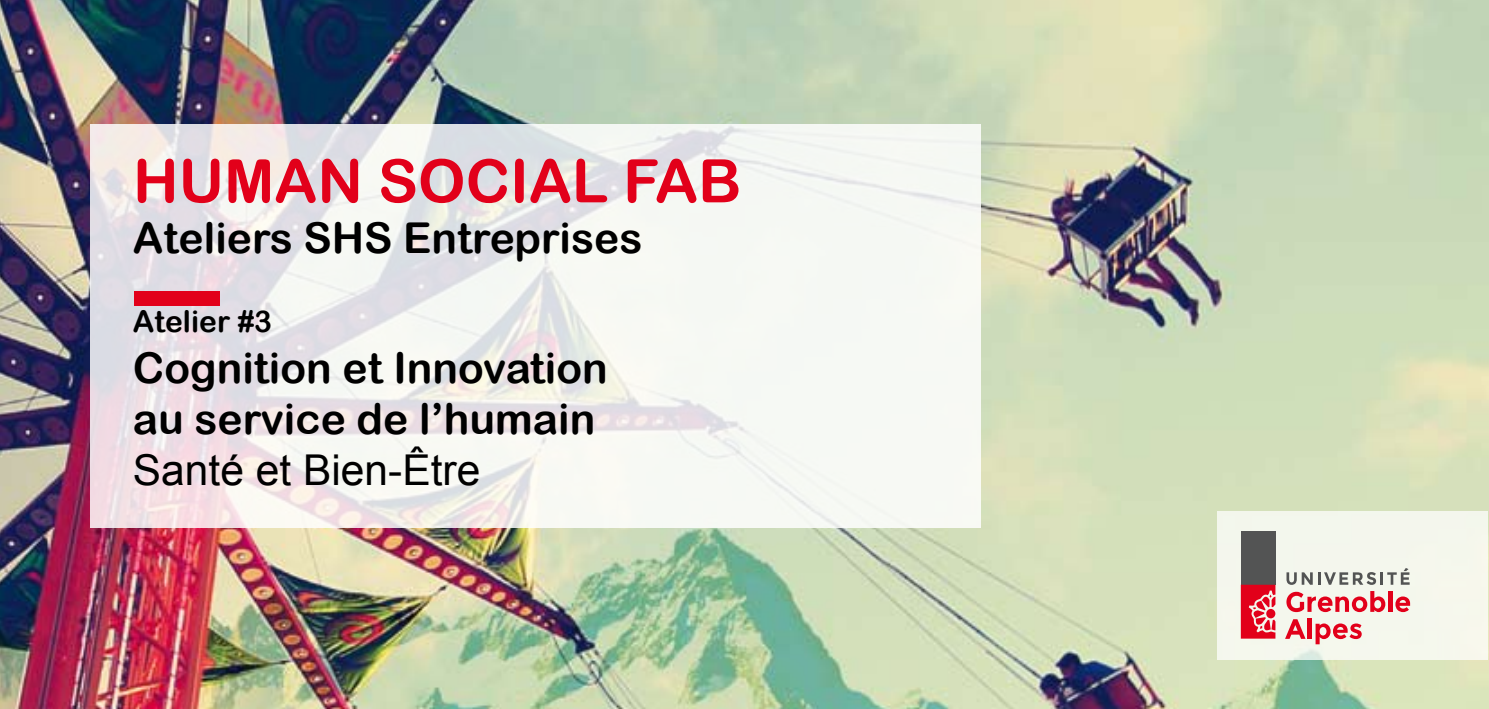
<style>
.page{position:relative;width:1489px;height:709px;background:#fff}
.page>*{position:absolute;margin:0;border:0;box-sizing:border-box;transform-origin:0 0}
.t1{font:60px "Arial Rounded MT Bold";color:#e2001a}
.t2{font:42.5px/51px "Arial Rounded MT Bold";color:#000}
.t3{font:42.5px "Arial";color:#000}
.t4{font:30px "Arial Rounded MT Bold";color:#000}
</style>
<div class="page">
<img style="left:0;top:0;width:1488px;height:709px">
<svg style="left:90px;top:124px;width:890px;height:404px;fill:#f5f7f3"></svg>
<div style="left:1217px;top:511px;width:270px;height:149px;background:#f4f7ed"></div>
<div style="left:1240px;top:531px;width:35px;height:53px;background:#535454"></div>
<svg style="left:1286px;top:568px;width:123px;height:17px"></svg>
<svg style="left:1240px;top:584px;width:35px;height:54px"></svg>
<svg style="left:1286px;top:591px;width:99px;height:21px"></svg>
<hr style="left:1388px;top:591px;width:4px;height:21px;background:#e2001a">
<svg style="left:1395px;top:596px;width:14px;height:16px"></svg>
<svg style="left:1285px;top:619px;width:20px;height:20px"></svg>
<hr style="left:1307px;top:618px;width:4px;height:21px;background:#e2001a">
<svg style="left:1315px;top:623px;width:46px;height:21px"></svg>
<div style="left:134px;top:291px;width:86px;height:14px;background:#e2001a"></div>
<h1 class="t1" style="left:133px;top:145px;width:610px">HUMAN SOCIAL FAB</h1>
<p class="t2" style="left:133px;top:212px;width:511px">Ateliers SHS Entreprises</p>
<p class="t4" style="left:133px;top:303px;width:141px">Atelier #3</p>
<p class="t2" style="left:133px;top:342px;width:476px">Cognition et Innovation au service de l’humain</p>
<p class="t3" style="left:133px;top:442px;width:349px">Santé et Bien-Être</p>
</div>
